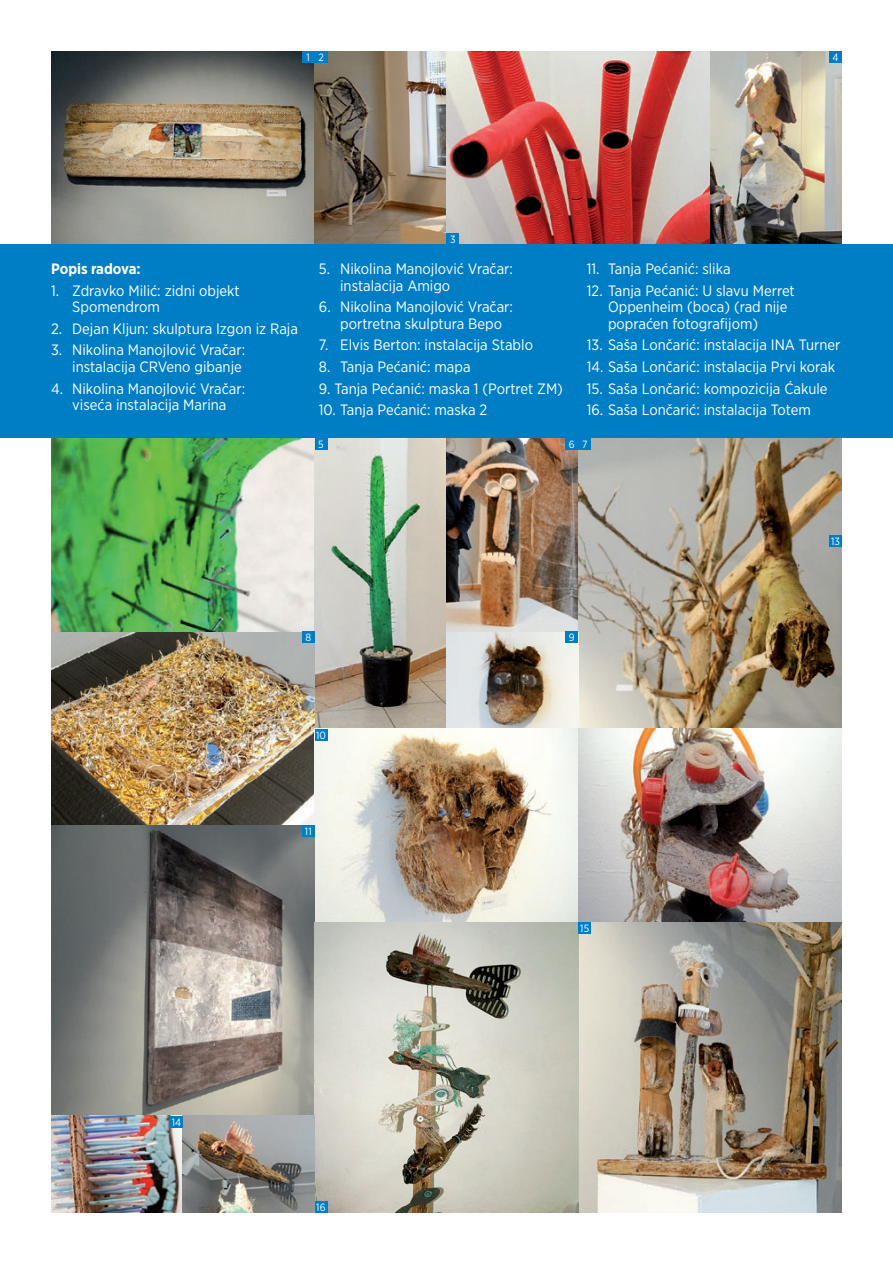
<style>
.page{position:relative;width:893px;height:1263px;background:#fff}
.page>*{position:absolute;margin:0;border:0;box-sizing:border-box;transform-origin:0 0}
.t1{font:15px/16.5px "Gotham Narrow";color:#fff}
.t2{font:700 15px "Gotham Narrow";color:#fff}
.t3{font:10.5px "Gotham Narrow";letter-spacing:.02em;color:#fff}
</style>
<div class="page">
<img style="left:51px;top:51px;width:791px;height:193px">
<img style="left:51px;top:438px;width:791px;height:774px">
<div style="left:0;top:244px;width:893px;height:194px;background:#007ec5"></div>
<div style="left:578px;top:438px;width:13px;height:12px;background:#007ec5"></div>
<div style="left:302px;top:51px;width:13px;height:12px;background:#007ec5"></div>
<div style="left:315px;top:51px;width:12px;height:12px;background:#007ec5"></div>
<div style="left:446px;top:233px;width:13px;height:11px;background:#007ec5"></div>
<div style="left:829px;top:51px;width:13px;height:12px;background:#007ec5"></div>
<div style="left:315px;top:438px;width:12px;height:12px;background:#007ec5"></div>
<div style="left:565px;top:438px;width:13px;height:12px;background:#007ec5"></div>
<div style="left:565px;top:631px;width:13px;height:12px;background:#007ec5"></div>
<div style="left:315px;top:729px;width:12px;height:11px;background:#007ec5"></div>
<div style="left:302px;top:826px;width:13px;height:11px;background:#007ec5"></div>
<div style="left:829px;top:535px;width:13px;height:12px;background:#007ec5"></div>
<div style="left:170px;top:1116px;width:13px;height:11px;background:#007ec5"></div>
<div style="left:578px;top:922px;width:13px;height:12px;background:#007ec5"></div>
<div style="left:315px;top:1201px;width:12px;height:11px;background:#007ec5"></div>
<div style="left:302px;top:631px;width:13px;height:12px;background:#007ec5"></div>
<p class="t3" style="left:307px;top:50px;width:19px">1 2</p>
<p class="t3" style="left:832px;top:50px;width:8px">4</p>
<p class="t2" style="left:51px;top:259px;width:91px">Popis radova:</p>
<p class="t1" style="left:72px;top:282px;width:169px;text-indent:-21px">1. Zdravko Milić: zidni objekt<br>Spomendrom</p>
<p class="t1" style="left:51px;top:320px;width:248px">2. Dejan Kljun: skulptura Izgon iz Raja</p>
<p class="t1" style="left:51px;top:342px;width:196px;text-align:right">3. Nikolina Manojlović Vračar: instalacija CRVeno gibanje</p>
<p class="t1" style="left:51px;top:380px;width:196px;text-align:center">4. Nikolina Manojlović Vračar: viseća instalacija Marina</p>
<p class="t3" style="left:450px;top:232px;width:7px">3</p>
<p class="t1" style="left:340px;top:260px;width:174px;text-indent:-21px">5. Nikolina Manojlović Vračar: instalacija Amigo</p>
<p class="t1" style="left:340px;top:298px;width:174px;text-indent:-21px">6. Nikolina Manojlović Vračar: portretna skulptura Bepo</p>
<p class="t1" style="left:319px;top:336px;width:216px">7. Elvis Berton: instalacija Stablo</p>
<p class="t1" style="left:319px;top:358px;width:153px">8. Tanja Pećanić: mapa</p>
<p class="t1" style="left:319px;top:380px;width:246px">9. Tanja Pećanić: maska 1 (Portret ZM)</p>
<p class="t1" style="left:319px;top:401px;width:170px">10. Tanja Pećanić: maska 2</p>
<p class="t1" style="left:587px;top:260px;width:145px">11. Tanja Pećanić: slika</p>
<p class="t1" style="left:608px;top:282px;width:188px;text-indent:-21px">12. Tanja Pećanić: U slavu Merret<br>Oppenheim (boca) (rad nije popraćen fotografijom)</p>
<p class="t1" style="left:587px;top:336px;width:255px">13. Saša Lončarić: instalacija INA Turner</p>
<p class="t1" style="left:587px;top:358px;width:250px">14. Saša Lončarić: instalacija Prvi korak</p>
<p class="t1" style="left:587px;top:380px;width:242px">15. Saša Lončarić: kompozicija Ćakule</p>
<p class="t1" style="left:587px;top:401px;width:226px">16. Saša Lončarić: instalacija Totem</p>
<p class="t3" style="left:318px;top:437px;width:7px">5</p>
<p class="t3" style="left:569px;top:437px;width:7px">6</p>
<p class="t3" style="left:582px;top:437px;width:7px">7</p>
<p class="t3" style="left:305px;top:631px;width:7px">8</p>
<p class="t3" style="left:316px;top:728px;width:12px">10</p>
<p class="t3" style="left:305px;top:825px;width:8px">11</p>
<p class="t3" style="left:569px;top:631px;width:7px">9</p>
<p class="t3" style="left:580px;top:922px;width:11px">15</p>
<p class="t3" style="left:831px;top:535px;width:10px">13</p>
<p class="t3" style="left:172px;top:1115px;width:11px">14</p>
<p class="t3" style="left:316px;top:1200px;width:11px">16</p>
</div>
